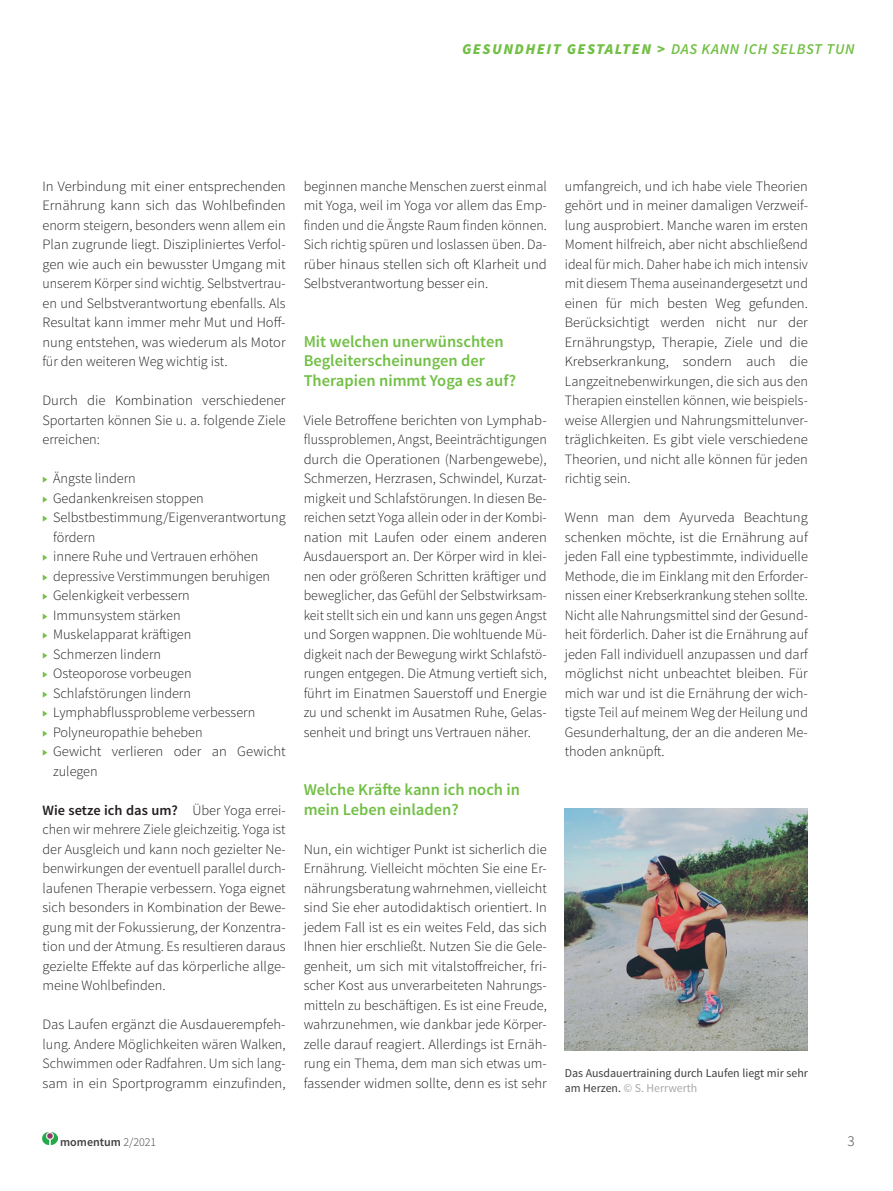
<style>
.page{position:relative;width:893px;height:1191px;background:#fff}
.page>*{position:absolute;margin:0;border:0;box-sizing:border-box;transform-origin:0 0}
.t1{font:600 16.5px/19.5px "Source Sans Pro";color:#71bf44}
.t2{font:italic 900 15px "Source Sans Pro";letter-spacing:.1em;color:#71bf44}
.t3{font:300 15px "Source Sans Pro";color:#3e3e3f}
.t4{font:300 14.25px/19.5px "Source Sans Pro";color:#231f20;text-align:justify}
.t5{font:12px/15px "Source Sans Pro";color:#3e3e3f}
.t6{font:600 12px "Source Sans Pro";color:#3e3e3f}
.s1{font-weight:600}
.s2{font-size:12px;color:#71bf44}
.s3{color:#a8a9ad}
.s4{font-weight:300}
</style>
<div class="page">
<img style="left:43px;top:1132px;width:15px;height:12px">
<img style="left:565px;top:808px;width:243px;height:242px">
<p class="t2" style="left:462px;top:39px;width:394px">GESUNDHEIT GESTALTEN &gt; <span class="s1">DAS KANN ICH SELBST TUN</span></p>
<p class="t4" style="left:43px;top:176px;width:245px">In Verbindung mit einer entsprechenden Ernährung kann sich das Wohlbefinden enorm steigern, besonders wenn allem ein Plan zugrunde liegt. Diszipliniertes Verfol&shy;gen wie auch ein bewusster Umgang mit unserem Körper sind wichtig. Selbstvertrau&shy;en und Selbstverantwortung ebenfalls. Als Resultat kann immer mehr Mut und Hoff&shy;nung entstehen, was wiederum als Motor für den weiteren Weg wichtig ist.</p>
<p class="t4" style="left:43px;top:391px;width:245px">Durch die Kombination verschiedener Sportarten können Sie u. a. folgende Ziele erreichen:</p>
<p class="t4" style="left:43px;top:469px;width:95px"><span class="s2">▶</span> Ängste lindern</p>
<p class="t4" style="left:43px;top:488px;width:163px"><span class="s2">▶</span> Gedankenkreisen stoppen</p>
<p class="t4" style="left:43px;top:508px;width:245px"><span class="s2">▶</span> Selbstbestimmung/Eigenverantwortung</p>
<p class="t4" style="left:53px;top:527px;width:44px">fördern</p>
<p class="t4" style="left:43px;top:547px;width:217px"><span class="s2">▶</span> innere Ruhe und Vertrauen erhöhen</p>
<p class="t4" style="left:43px;top:566px;width:229px"><span class="s2">▶</span> depressive Verstimmungen beruhigen</p>
<p class="t4" style="left:43px;top:586px;width:149px"><span class="s2">▶</span> Gelenkigkeit verbessern</p>
<p class="t4" style="left:43px;top:605px;width:140px"><span class="s2">▶</span> Immunsystem stärken</p>
<p class="t4" style="left:43px;top:625px;width:150px"><span class="s2">▶</span> Muskelapparat kräftigen</p>
<p class="t4" style="left:43px;top:644px;width:120px"><span class="s2">▶</span> Schmerzen lindern</p>
<p class="t4" style="left:43px;top:664px;width:151px"><span class="s2">▶</span> Osteoporose vorbeugen</p>
<p class="t4" style="left:43px;top:683px;width:150px"><span class="s2">▶</span> Schlafstörungen lindern</p>
<p class="t4" style="left:43px;top:703px;width:214px"><span class="s2">▶</span> Lymphabflussprobleme verbessern</p>
<p class="t4" style="left:43px;top:722px;width:162px"><span class="s2">▶</span> Polyneuropathie beheben</p>
<p class="t4" style="left:43px;top:742px;width:245px"><span class="s2">▶</span> Gewicht verlieren oder an Gewicht</p>
<p class="t4" style="left:53px;top:761px;width:46px">zulegen</p>
<p class="t4" style="left:43px;top:800px;width:245px"><span class="s1">Wie setze ich das um?</span> Über Yoga errei&shy;chen wir mehrere Ziele gleichzeitig. Yoga ist der Ausgleich und kann noch gezielter Ne&shy;benwirkungen der eventuell parallel durch&shy;laufenen Therapie verbessern. Yoga eignet sich besonders in Kombination der Bewe&shy;gung mit der Fokussierung, der Konzentra&shy;tion und der Atmung. Es resultieren daraus gezielte Effekte auf das körperliche allge&shy;meine Wohlbefinden.</p>
<p class="t4" style="left:43px;top:1015px;width:245px">Das Laufen ergänzt die Ausdauerempfeh&shy;lung. Andere Möglichkeiten wären Walken, Schwimmen oder Radfahren. Um sich lang&shy;sam in ein Sportprogramm einzufinden,</p>
<p class="t4" style="left:304px;top:176px;width:245px">beginnen manche Menschen zuerst einmal mit Yoga, weil im Yoga vor allem das Emp&shy;finden und die Ängste Raum finden können.<br>Sich richtig spüren und loslassen üben. Da&shy;rüber hinaus stellen sich oft Klarheit und Selbstverantwortung besser ein.</p>
<p class="t1" style="left:304px;top:332px;width:214px">Mit welchen unerwünschten<br>Begleiterscheinungen der<br>Therapien nimmt Yoga es auf?</p>
<p class="t4" style="left:304px;top:410px;width:245px">Viele Betroffene berichten von Lymphab&shy;flussproblemen, Angst, Beeinträchtigungen durch die Operationen (Narbengewebe), Schmerzen, Herzrasen, Schwindel, Kurzat&shy;migkeit und Schlafstörungen. In diesen Be&shy;reichen setzt Yoga allein oder in der Kombi&shy;nation mit Laufen oder einem anderen Ausdauersport an. Der Körper wird in klei&shy;nen oder größeren Schritten kräftiger und beweglicher, das Gefühl der Selbstwirksam&shy;keit stellt sich ein und kann uns gegen Angst und Sorgen wappnen. Die wohltuende Mü&shy;digkeit nach der Bewegung wirkt Schlafstö&shy;rungen entgegen. Die Atmung vertieft sich, führt im Einatmen Sauerstoff und Energie zu und schenkt im Ausatmen Ruhe, Gelas&shy;senheit und bringt uns Vertrauen näher.</p>
<p class="t1" style="left:304px;top:780px;width:218px">Welche Kräfte kann ich noch in mein Leben einladen?</p>
<p class="t4" style="left:304px;top:839px;width:245px">Nun, ein wichtiger Punkt ist sicherlich die Ernährung. Vielleicht möchten Sie eine Er&shy;nährungsberatung wahrnehmen, vielleicht sind Sie eher autodidaktisch orientiert. In jedem Fall ist es ein weites Feld, das sich Ihnen hier erschließt. Nutzen Sie die Gele&shy;genheit, um sich mit vitalstoffreicher, fri&shy;scher Kost aus unverarbeiteten Nahrungs&shy;mitteln zu beschäftigen. Es ist eine Freude, wahrzunehmen, wie dankbar jede Körper&shy;zelle darauf reagiert. Allerdings ist Ernäh&shy;rung ein Thema, dem man sich etwas um&shy;fassender widmen sollte, denn es ist sehr</p>
<p class="t4" style="left:565px;top:176px;width:245px">umfangreich, und ich habe viele Theorien gehört und in meiner damaligen Verzweif&shy;lung ausprobiert. Manche waren im ersten Moment hilfreich, aber nicht abschließend ideal für mich. Daher habe ich mich intensiv mit diesem Thema auseinandergesetzt und einen für mich besten Weg gefunden.<br>Berücksichtigt werden nicht nur der Ernährungstyp, Therapie, Ziele und die Krebserkrankung, sondern auch die Langzeitnebenwirkungen, die sich aus den Therapien einstellen können, wie beispiels&shy;weise Allergien und Nahrungsmittelunver&shy;träglichkeiten. Es gibt viele verschiedene Theorien, und nicht alle können für jeden richtig sein.</p>
<p class="t4" style="left:565px;top:508px;width:245px">Wenn man dem Ayurveda Beachtung schenken möchte, ist die Ernährung auf jeden Fall eine typbestimmte, individuelle Methode, die im Einklang mit den Erforder&shy;nissen einer Krebserkrankung stehen sollte.<br>Nicht alle Nahrungsmittel sind der Gesund&shy;heit förderlich. Daher ist die Ernährung auf jeden Fall individuell anzupassen und darf möglichst nicht unbeachtet bleiben. Für mich war und ist die Ernährung der wich&shy;tigste Teil auf meinem Weg der Heilung und Gesunderhaltung, der an die anderen Me&shy;thoden anknüpft.</p>
<p class="t5" style="left:565px;top:1065px;width:245px">Das Ausdauertraining durch Laufen liegt mir sehr am Herzen. <span class="s3">© S. Herrwerth</span></p>
<p class="t6" style="left:60px;top:1134px;width:98px">momentum <span class="s4">2/2021</span></p>
<p class="t3" style="left:847px;top:1132px;width:9px">3</p>
</div>
